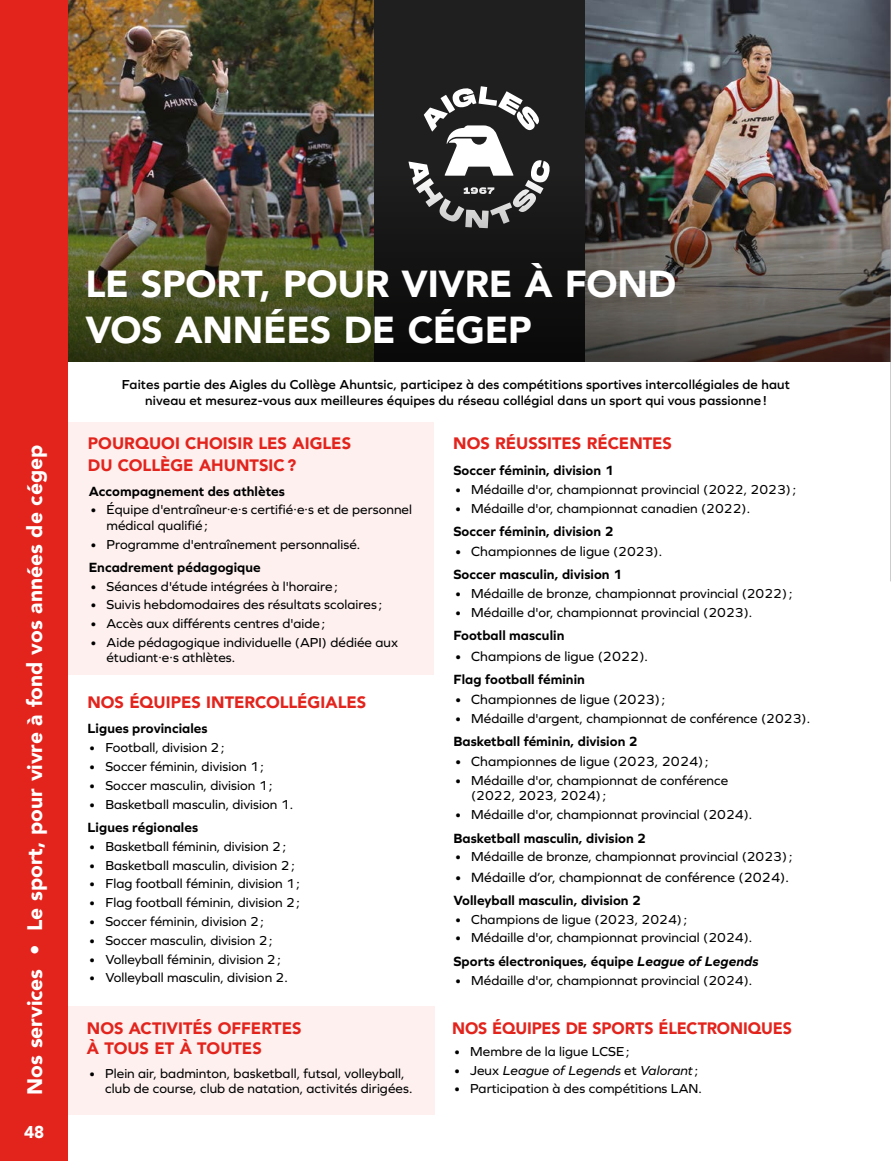
<style>
.page{position:relative;width:891px;height:1161px;background:#fff}
.page>*{position:absolute;margin:0;border:0;box-sizing:border-box;transform-origin:0 0}
.t1{font:900 37.5px/46.2px "Avenir";letter-spacing:-.005em;color:#fff}
.t2{font:900 21px "Avenir";color:#fff}
.t3{font:900 17.1px "Avenir";color:#fff}
.t4{font:900 16.5px/22.5px "Avenir";color:#e2241d}
.t5{font:700 13.8px/23.2px "Graphie";letter-spacing:.005em;color:#000}
.t6{font:13.8px/23.2px "Graphie";letter-spacing:.005em;color:#000}
.t7{font:13.5px/15.3px "Graphie";letter-spacing:.005em;color:#000}
.t8{font:600 13.5px/16.2px "Graphie";letter-spacing:.01em;color:#000;text-align:center}
.t9{font:italic 13.5px "Graphie";letter-spacing:.005em;color:#000}
.s1{font-weight:400}
.s2{font-weight:400;font-size:13.5px}
.s3{font-size:13.5px}
.s4{font-weight:700}
.s5{font-style:italic}
.s6{font-style:normal}
</style>
<div class="page">
<div style="left:67px;top:1006px;width:368px;height:109px;background:#fdf0ef"></div>
<img style="left:584px;top:0;width:306px;height:175px">
<img style="left:68px;top:0;width:306px;height:175px">
<div style="left:374px;top:0;width:210px;height:361px;background:#1f1f1f"></div>
<svg style="left:408px;top:86px;width:142px;height:89px"></svg>
<img style="left:68px;top:175px;width:823px;height:187px">
<div style="left:0;top:0;width:68px;height:1161px;background:#e2241d"></div>
<div style="left:68px;top:423px;width:366px;height:252px;background:#fdf0ef"></div>
<svg style="left:890px;top:0;width:1px;height:278px"></svg>
<svg style="left:890px;top:296px;width:1px;height:285px"></svg>
<h2 class="t2" style="left:17px;top:1095px;width:651px;rotate:-90deg">Nos services • Le sport, pour vivre à fond vos années de cégep</h2>
<p class="t3" style="left:24px;top:1118px;width:22px">48</p>
<h1 class="t1" style="left:86px;top:260px;width:592px">LE SPORT, POUR VIVRE À FOND<br>VOS ANNÉES DE CÉGEP</h1>
<p class="t8" style="left:122px;top:376px;width:670px">Faites partie des Aigles du Collège Ahuntsic, participez à des compétitions sportives intercollégiales de haut niveau et mesurez-vous aux meilleures équipes du réseau collégial dans un sport qui vous passionne !</p>
<p class="t4" style="left:88px;top:432px;width:265px">POURQUOI CHOISIR LES AIGLES<br>DU COLLÈGE AHUNTSIC?</p>
<p class="t5" style="left:89px;top:479px;width:198px">Accompagnement des athlètes</p>
<p class="t7" style="left:106px;top:502px;width:307px;text-indent:-16px">• Équipe d'entraîneur·e·s certifié·e·s et de personnel médical qualifié;</p>
<p class="t7" style="left:90px;top:536px;width:272px">• Programme d'entraînement personnalisé.</p>
<p class="t5" style="left:89px;top:555px;width:174px">Encadrement pédagogique</p>
<p class="t7" style="left:90px;top:578px;width:249px">• Séances d'étude intégrées à l'horaire;</p>
<p class="t7" style="left:90px;top:597px;width:294px">• Suivis hebdomodaires des résultats scolaires ;</p>
<p class="t7" style="left:90px;top:616px;width:237px">• Accès aux différents centres d'aide;</p>
<p class="t7" style="left:106px;top:635px;width:293px;text-indent:-16px">• Aide pédagogique individuelle (API) dédiée aux étudiant·e·s athlètes.</p>
<p class="t4" style="left:87px;top:691px;width:280px">NOS ÉQUIPES INTERCOLLÉGIALES</p>
<p class="t5" style="left:88px;top:717px;width:122px">Ligues provinciales</p>
<p class="t7" style="left:89px;top:740px;width:137px">• Football, division 2;</p>
<p class="t7" style="left:89px;top:759px;width:177px">• Soccer féminin, division 1;</p>
<p class="t7" style="left:89px;top:777px;width:185px">• Soccer masculin, division 1;</p>
<p class="t7" style="left:89px;top:796px;width:206px">• Basketball masculin, division 1.</p>
<p class="t5" style="left:88px;top:815px;width:112px">Ligues régionales</p>
<p class="t7" style="left:89px;top:838px;width:199px">• Basketball féminin, division 2;</p>
<p class="t7" style="left:89px;top:857px;width:207px">• Basketball masculin, division 2;</p>
<p class="t7" style="left:89px;top:876px;width:213px">• Flag football féminin, division 1;</p>
<p class="t7" style="left:89px;top:895px;width:213px">• Flag football féminin, division 2;</p>
<p class="t7" style="left:89px;top:913px;width:177px">• Soccer féminin, division 2;</p>
<p class="t7" style="left:89px;top:932px;width:185px">• Soccer masculin, division 2;</p>
<p class="t7" style="left:89px;top:951px;width:194px">• Volleyball féminin, division 2;</p>
<p class="t7" style="left:89px;top:970px;width:200px">• Volleyball masculin, division 2.</p>
<p class="t4" style="left:87px;top:1018px;width:216px;line-height:19.8px">NOS ACTIVITÉS OFFERTES<br>À TOUS ET À TOUTES</p>
<p class="t7" style="left:105px;top:1066px;width:309px;text-indent:-16px">• Plein air, badminton, basketball, futsal, volleyball, club de course, club de natation, activités dirigées.</p>
<p class="t4" style="left:453px;top:431px;width:220px">NOS RÉUSSITES RÉCENTES</p>
<p class="t5" style="left:453px;top:459px;width:162px">Soccer féminin, division 1</p>
<p class="t7" style="left:455px;top:481px;width:343px">• Médaille d'or, championnat provincial (2022, 2023);</p>
<p class="t7" style="left:455px;top:500px;width:297px">• Médaille d'or, championnat canadien (2022).</p>
<p class="t5" style="left:453px;top:519px;width:162px">Soccer féminin, division 2</p>
<p class="t5" style="left:453px;top:540px;width:210px"><span class="s1">• Championnes de ligue</span> <span class="s2">(2023).<br></span>Soccer masculin, division 1</p>
<p class="t7" style="left:455px;top:586px;width:339px">• Médaille de bronze, championnat provincial (2022);</p>
<p class="t7" style="left:455px;top:605px;width:299px">• Médaille d'or, championnat provincial (2023).</p>
<p class="t5" style="left:453px;top:624px;width:112px">Football masculin</p>
<p class="t6" style="left:453px;top:644px;width:196px">• Champions de ligue (2022)<span class="s3">.<br></span><span class="s4">Flag football féminin</span></p>
<p class="t6" style="left:455px;top:687px;width:212px">• Championnes de ligue (2023)<span class="s3">;</span></p>
<p class="t7" style="left:455px;top:710px;width:357px">• Médaille d'argent, championnat de conférence (2023).</p>
<p class="t5" style="left:453px;top:730px;width:186px">Basketball féminin, division 2</p>
<p class="t6" style="left:455px;top:750px;width:255px">• Championnes de ligue (2023, 2024)<span class="s3">;</span></p>
<p class="t7" style="left:471px;top:773px;width:259px;text-indent:-16px">• Médaille d'or, championnat de conférence (2022, 2023, 2024);</p>
<p class="t7" style="left:455px;top:807px;width:299px">• Médaille d'or, championnat provincial (2024).</p>
<p class="t5" style="left:453px;top:826px;width:194px">Basketball masculin, division 2</p>
<p class="t7" style="left:455px;top:849px;width:339px">• Médaille de bronze, championnat provincial (2023);</p>
<p class="t6" style="left:455px;top:865px;width:336px">• Médaille d’or, championnat de conférence (2024).</p>
<p class="t5" style="left:453px;top:888px;width:189px">Volleyball masculin, division 2</p>
<p class="t7" style="left:455px;top:911px;width:234px">• Champions de ligue (2023, 2024);</p>
<p class="t7" style="left:455px;top:930px;width:299px">• Médaille d'or, championnat provincial (2024).</p>
<p class="t5" style="left:453px;top:949px;width:307px">Sports électroniques, équipe <span class="s5">League of Legends</span></p>
<p class="t7" style="left:455px;top:972px;width:299px">• Médaille d'or, championnat provincial (2024).</p>
<p class="t4" style="left:452px;top:1016px;width:341px">NOS ÉQUIPES DE SPORTS ÉLECTRONIQUES</p>
<p class="t7" style="left:454px;top:1043px;width:177px">• Membre de la ligue LCSE;</p>
<p class="t9" style="left:454px;top:1062px;width:246px"><span class="s6">• Jeux</span> League of Legends <span class="s6">et</span> Valorant<span class="s6">;</span></p>
<p class="t7" style="left:454px;top:1081px;width:250px">• Participation à des compétitions LAN.</p>
</div>
